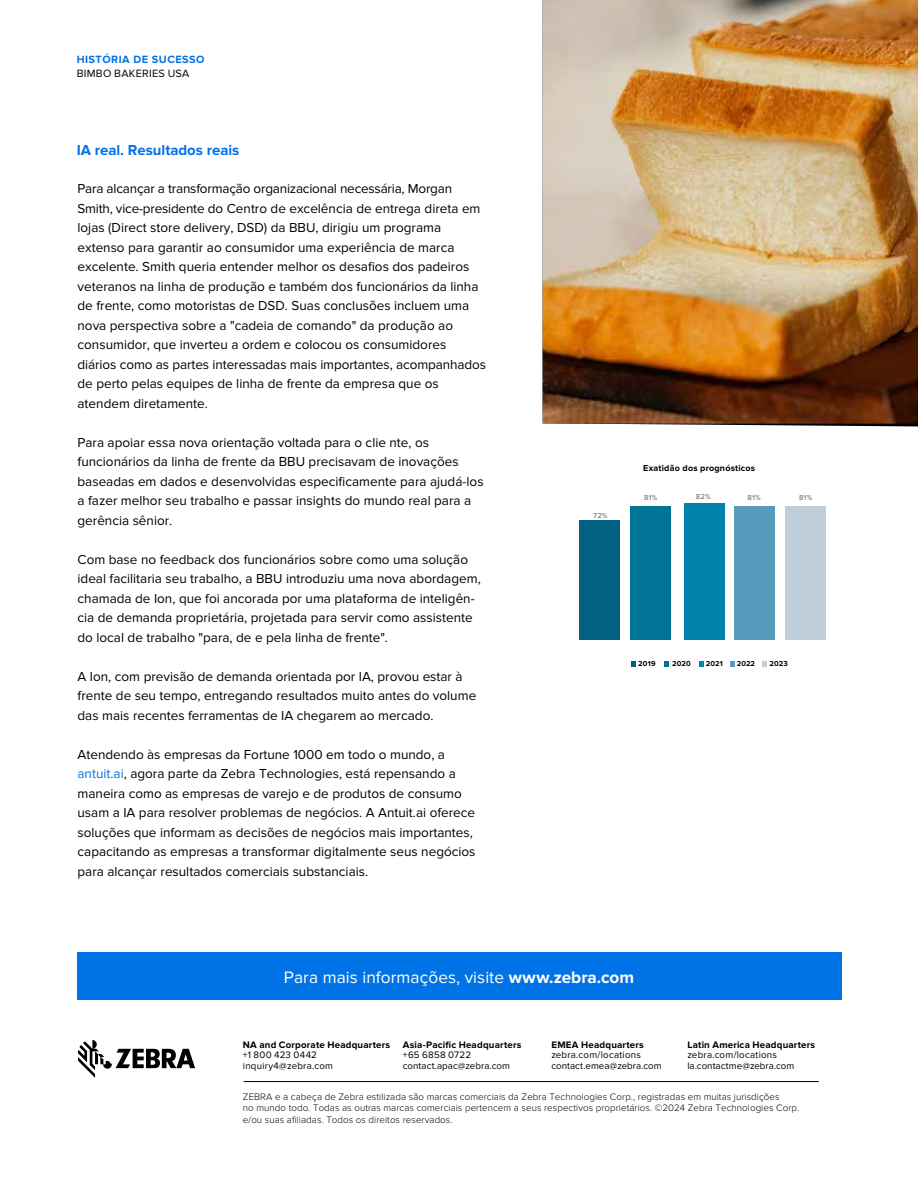
<style>
.page{position:relative;width:918px;height:1188px;background:#fff}
.page>*{position:absolute;margin:0;border:0;box-sizing:border-box;transform-origin:0 0}
.t1{font:17.25px "Proxima Nova";letter-spacing:.005em;color:#fff}
.t2{font:700 15px "Proxima Nova";color:#0073e6}
.t3{font:13.5px/19.5px "Proxima Nova";color:#000}
.t4{font:700 10.95px "Proxima Nova";letter-spacing:.04em;color:#0073e6}
.t5{font:10.95px "Proxima Nova";letter-spacing:.025em;color:#000}
.t6{font:300 9.75px/11.7px "Proxima Nova";letter-spacing:.005em;color:#000}
.t7{font:9.75px/10.5px "Proxima Nova";letter-spacing:.01em;color:#000}
.t8{font:700 9.75px "Proxima Nova";letter-spacing:.02em;color:#000}
.t9{font:700 9px "Proxima Nova";letter-spacing:.02em;color:#000}
.t10{font:700 7.5px "Proxima Nova";letter-spacing:.02em;color:#000}
.t11{font:600 7.5px "Proxima Nova";letter-spacing:.03em;color:#808285}
.s1{color:#0073e6}
.s2{font-weight:700}
</style>
<div class="page">
<div style="left:77px;top:953px;width:764px;height:47px;background:#0073e6"></div>
<hr style="left:244px;top:1081px;width:575px;height:1px;background:#000">
<svg style="left:78px;top:1040px;width:117px;height:38px"></svg>
<img style="left:543px;top:0;width:375px;height:424px">
<div style="left:580px;top:520px;width:40px;height:120px;background:#026181"></div>
<div style="left:631px;top:506px;width:40px;height:134px;background:#007497"></div>
<div style="left:684px;top:503px;width:40px;height:137px;background:#0081ab"></div>
<div style="left:734px;top:506px;width:40px;height:134px;background:#589abc"></div>
<div style="left:786px;top:506px;width:40px;height:134px;background:#becedb"></div>
<svg style="left:631px;top:661px;width:5px;height:5px"></svg>
<svg style="left:664px;top:661px;width:5px;height:5px"></svg>
<svg style="left:699px;top:661px;width:5px;height:5px"></svg>
<svg style="left:730px;top:661px;width:5px;height:5px"></svg>
<svg style="left:762px;top:661px;width:5px;height:5px"></svg>
<p class="t4" style="left:77px;top:53px;width:130px">HISTÓRIA DE SUCESSO</p>
<p class="t5" style="left:77px;top:68px;width:114px">BIMBO BAKERIES USA</p>
<p class="t2" style="left:77px;top:141px;width:164px">IA real. Resultados reais</p>
<p class="t3" style="left:78px;top:179px;width:410px">Para alcançar a transformação organizacional necessária, Morgan Smith, vice-presidente do Centro de excelência de entrega direta em lojas (Direct store delivery, DSD) da BBU, dirigiu um programa extenso para garantir ao consumidor uma experiência de marca excelente. Smith queria entender melhor os desafios dos padeiros veteranos na linha de produção e também dos funcionários da linha de frente, como motoristas de DSD. Suas conclusões incluem uma nova perspectiva sobre a "cadeia de comando" da produção ao consumidor, que inverteu a ordem e colocou os consumidores diários como as partes interessadas mais importantes, acompanhados de perto pelas equipes de linha de frente da empresa que os atendem diretamente.</p>
<p class="t3" style="left:78px;top:433px;width:408px">Para apoiar essa nova orientação voltada para o clie nte, os funcionários da linha de frente da BBU precisavam de inovações baseadas em dados e desenvolvidas especificamente para ajudá-los a fazer melhor seu trabalho e passar insights do mundo real para a gerência sênior.</p>
<p class="t3" style="left:78px;top:550px;width:405px">Com base no feedback dos funcionários sobre como uma solução ideal facilitaria seu trabalho, a BBU introduziu uma nova abordagem, chamada de Ion, que foi ancorada por uma plataforma de inteligên&shy;cia de demanda proprietária, projetada para servir como assistente do local de trabalho "para, de e pela linha de frente".</p>
<p class="t3" style="left:78px;top:667px;width:400px">A Ion, com previsão de demanda orientada por IA, provou estar à frente de seu tempo, entregando resultados muito antes do volume das mais recentes ferramentas de IA chegarem ao mercado.</p>
<p class="t3" style="left:78px;top:745px;width:399px">Atendendo às empresas da Fortune 1000 em todo o mundo, a <span class="s1">antuit.ai</span>, agora parte da Zebra Technologies, está repensando a maneira como as empresas de varejo e de produtos de consumo usam a IA para resolver problemas de negócios. A Antuit.ai oferece soluções que informam as decisões de negócios mais importantes, capacitando as empresas a transformar digitalmente seus negócios para alcançar resultados comerciais substanciais.</p>
<p class="t11" style="left:593px;top:512px;width:16px">72%</p>
<p class="t9" style="left:643px;top:463px;width:113px">Exatidão dos prognósticos</p>
<p class="t11" style="left:644px;top:495px;width:15px">81%</p>
<p class="t11" style="left:696px;top:493px;width:16px">82%</p>
<p class="t11" style="left:748px;top:495px;width:15px">81%</p>
<p class="t11" style="left:799px;top:495px;width:15px">81%</p>
<p class="t10" style="left:638px;top:659px;width:19px">2019</p>
<p class="t10" style="left:672px;top:659px;width:20px">2020</p>
<p class="t10" style="left:706px;top:659px;width:19px">2021</p>
<p class="t10" style="left:737px;top:659px;width:20px">2022</p>
<p class="t10" style="left:769px;top:659px;width:20px">2023</p>
<p class="t1" style="left:284px;top:967px;width:352px">Para mais informações, visite <span class="s2">www.zebra.com</span></p>
<p class="t8" style="left:243px;top:1039px;width:149px">NA and Corporate Headquarters</p>
<p class="t7" style="left:243px;top:1050px;width:92px">+1 800 423 0442 inquiry4@zebra.com</p>
<p class="t8" style="left:403px;top:1039px;width:120px">Asia-Pacific Headquarters</p>
<p class="t7" style="left:403px;top:1050px;width:109px">+65 6858 0722 contact.apac@zebra.com</p>
<p class="t8" style="left:551px;top:1039px;width:94px">EMEA Headquarters</p>
<p class="t7" style="left:551px;top:1050px;width:112px">zebra.com/locations contact.emea@zebra.com</p>
<p class="t8" style="left:687px;top:1039px;width:129px">Latin America Headquarters</p>
<p class="t7" style="left:687px;top:1050px;width:109px">zebra.com/locations la.contactme@zebra.com</p>
<p class="t6" style="left:243px;top:1091px;width:558px">ZEBRA e a cabeça de Zebra estilizada são marcas comerciais da Zebra Technologies Corp., registradas em muitas jurisdições<br>no mundo todo. Todas as outras marcas comerciais pertencem a seus respectivos proprietários. ©2024 Zebra Technologies Corp. e/ou suas afiliadas. Todos os direitos reservados.</p>
</div>
